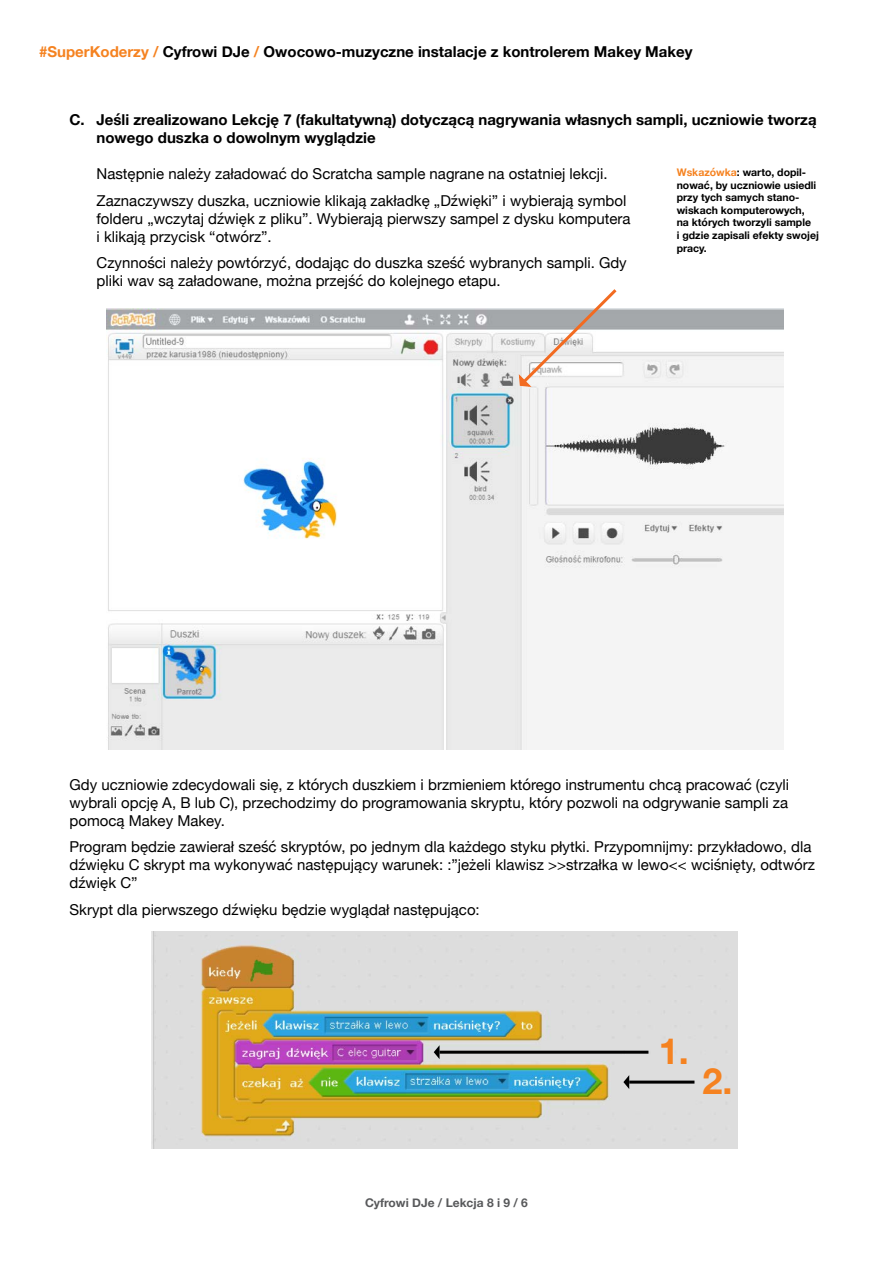
<style>
.page{position:relative;width:893px;height:1263px;background:#fff}
.page>*{position:absolute;margin:0;border:0;box-sizing:border-box;transform-origin:0 0}
.t1{font:700 36px "Helvetica Neue";color:#f58220}
.t2{font:15px/18px "Helvetica Neue";color:#000}
.t3{font:700 15px/18px "Helvetica Neue";color:#000}
.t4{font:700 12px "Helvetica Neue";color:#58595b}
.t5{font:700 10.5px/12.6px "Helvetica Neue";color:#000}
.s1{color:#f58220}
</style>
<div class="page">
<img style="left:106px;top:308px;width:677px;height:441px">
<svg style="left:518px;top:289px;width:102px;height:99px"></svg>
<img style="left:152px;top:932px;width:586px;height:216px">
<svg style="left:623px;top:1075px;width:6px;height:14px"></svg>
<hr style="left:629px;top:1080px;width:65px;height:3px;background:#000">
<svg style="left:434px;top:1045px;width:6px;height:14px"></svg>
<hr style="left:440px;top:1051px;width:208px;height:3px;background:#000">
<p class="t3" style="left:39px;top:43px;width:655px"><span class="s1">#SuperKoderzy /</span> Cyfrowi DJe <span class="s1">/</span> Owocowo-muzyczne instalacje z kontrolerem Makey Makey</p>
<p class="t3" style="left:97px;top:111px;width:722px;text-indent:-27px">C. Jeśli zrealizowano Lekcję 7 (fakultatywną) dotyczącą nagrywania własnych sampli, uczniowie tworzą nowego duszka o dowolnym wyglądzie</p>
<p class="t2" style="left:97px;top:161px;width:531px;line-height:26.5px">Następnie należy załadować do Scratcha sample nagrane na ostatniej lekcji.<br>Zaznaczywszy duszka, uczniowie klikają zakładkę „Dźwięki” i wybierają symbol</p>
<p class="t2" style="left:97px;top:210px;width:536px">folderu „wczytaj dźwięk z pliku”. Wybierają pierwszy sampel z dysku komputera i klikają przycisk “otwórz”.</p>
<p class="t2" style="left:97px;top:255px;width:532px">Czynności należy powtórzyć, dodając do duszka sześć wybranych sampli. Gdy pliki wav są załadowane, można przejść do kolejnego etapu.</p>
<p class="t5" style="left:677px;top:166px;width:144px"><span class="s1">Wskazówka</span>: warto, dopil&shy;nować, by uczniowie usiedli przy tych samych stano&shy;wiskach komputerowych, na których tworzyli sample<br>i gdzie zapisali efekty swojej pracy.</p>
<p class="t2" style="left:70px;top:776px;width:721px;text-align:justify">Gdy uczniowie zdecydowali się, z których duszkiem i brzmieniem którego instrumentu chcą pracować (czyli wybrali opcję A, B lub C), przechodzimy do programowania skryptu, który pozwoli na odgrywanie sampli za pomocą Makey Makey.</p>
<p class="t2" style="left:70px;top:839px;width:747px">Program będzie zawierał sześć skryptów, po jednym dla każdego styku płytki. Przypomnijmy: przykładowo, dla dźwięku C skrypt ma wykonywać następujący warunek: :”jeżeli klawisz &gt;&gt;strzałka w lewo&lt;&lt; wciśnięty, odtwórz dźwięk C”</p>
<p class="t2" style="left:70px;top:901px;width:412px">Skrypt dla pierwszego dźwięku będzie wyglądał następująco:</p>
<p class="t4" style="left:365px;top:1194px;width:164px">Cyfrowi DJe / Lekcja 8 i 9 / 6</p>
<h1 class="t1" style="left:659px;top:1023px;width:32px">1.</h1>
<h1 class="t1" style="left:702px;top:1053px;width:32px">2.</h1>
</div>
